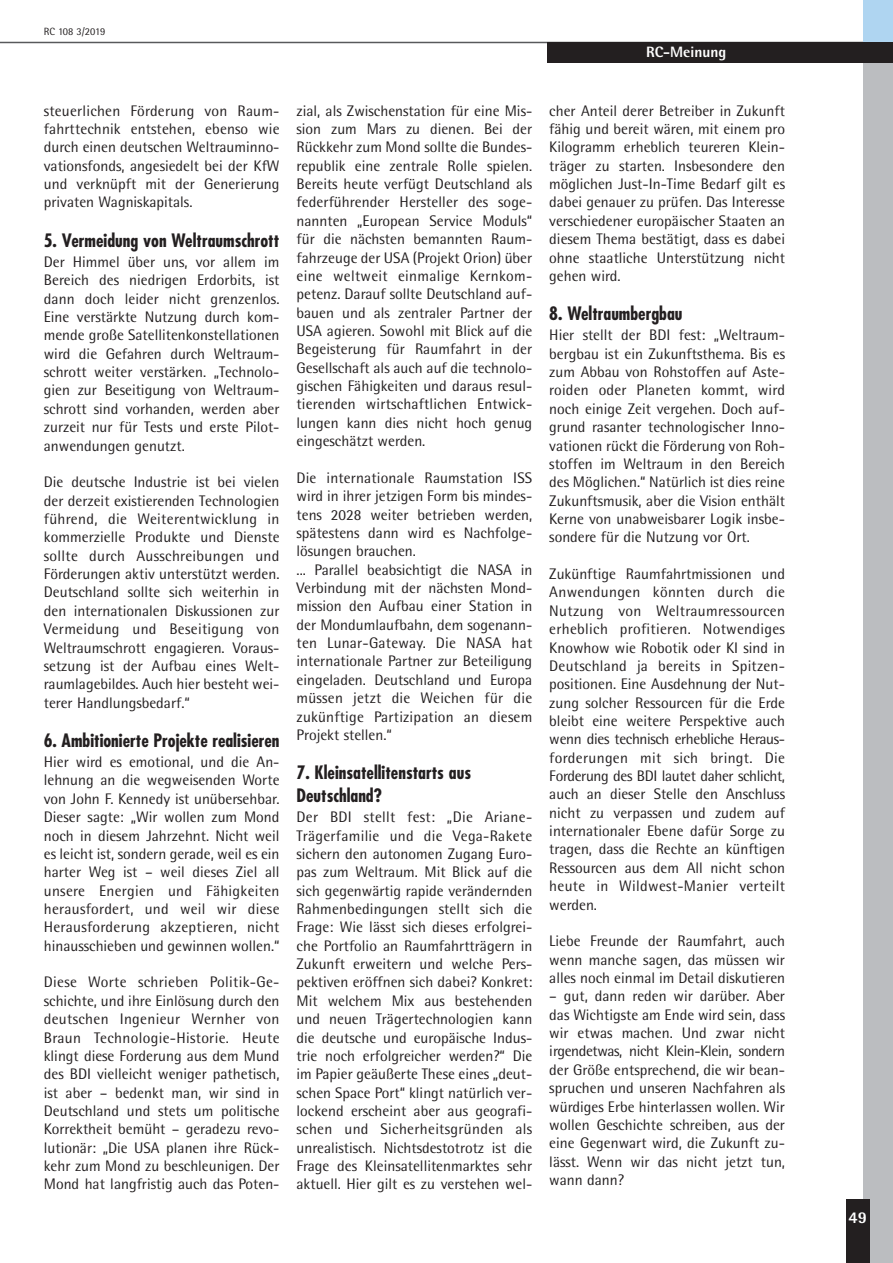
<style>
.page{position:relative;width:893px;height:1263px;background:#fff}
.page>*{position:absolute;margin:0;border:0;box-sizing:border-box;transform-origin:0 0}
.t1{font:700 condensed 18px/22.8px "Futura";color:#231f20}
.t2{font:800 16.5px "AT Rotis Semi Sans";color:#fff}
.t3{font:15.3px/18.3px "AT Rotis Semi Sans";color:#231f20;text-align:justify}
.t4{font:800 15px "AT Rotis Semi Sans";color:#fff}
.t5{font:10.5px "AT Rotis Semi Sans";color:#231f20}
</style>
<div class="page">
<div style="left:863px;top:0;width:29px;height:1263px;background:#bbbdc0"></div>
<hr style="left:0;top:42px;width:892px;height:1px;background:#58595b">
<div style="left:863px;top:0;width:29px;height:47px;background:#afd5f1"></div>
<div style="left:547px;top:42px;width:345px;height:21px;background:#231f20"></div>
<div style="left:846px;top:1199px;width:24px;height:64px;background:#231f20"></div>
<p class="t5" style="left:44px;top:28px;width:63px">RC 108 3/2019</p>
<p class="t4" style="left:646px;top:47px;width:82px">RC-Meinung</p>
<p class="t3" style="left:44px;top:103px;width:237px">steuerlichen Förderung von Raum - fahrttechnik entstehen, ebenso wie durch einen deutschen Weltrauminno - vationsfonds, angesiedelt bei der KfW und verknüpft mit der Generierung privaten Wagniskapitals.</p>
<p class="t1" style="left:44px;top:230px;width:237px">5. Vermeidung von Weltraumschrott</p>
<p class="t3" style="left:44px;top:254px;width:237px">Der Himmel über uns, vor allem im Bereich des niedrigen Erdorbits, ist dann doch leider nicht grenzenlos.<br>Eine verstärkte Nutzung durch kom&shy;mende große Satellitenkonstellationen wird die Gefahren durch Weltraum - schrott weiter verstärken. „Technolo - gien zur Beseitigung von Weltraum - schrott sind vorhanden, werden aber zurzeit nur für Tests und erste Pilot - anwendungen genutzt.</p>
<p class="t3" style="left:44px;top:475px;width:237px">Die deutsche Industrie ist bei vielen der derzeit existierenden Technologien führend, die Weiterentwicklung in kommerzielle Produkte und Dienste sollte durch Ausschreibungen und Förderungen aktiv unterstützt werden.<br>Deutschland sollte sich weiterhin in den internationalen Diskussionen zur Vermeidung und Beseitigung von Weltraumschrott engagieren. Voraus - set zung ist der Aufbau eines Welt - raum lagebildes. Auch hier besteht wei&shy;terer Hand lungs bedarf.“</p>
<p class="t1" style="left:44px;top:730px;width:237px">6. Ambitionierte Projekte realisieren</p>
<p class="t3" style="left:44px;top:754px;width:237px">Hier wird es emotional, und die An - lehnung an die wegweisenden Worte von John F. Kennedy ist unübersehbar.<br>Dieser sagte: „Wir wollen zum Mond noch in diesem Jahrzehnt. Nicht weil es leicht ist, sondern gerade, weil es ein harter Weg ist – weil dieses Ziel all unsere Energien und Fähigkeiten herausfordert, und weil wir diese Heraus forderung akzeptieren, nicht hinausschieben und gewinnen wollen.“</p>
<p class="t3" style="left:44px;top:975px;width:237px">Diese Worte schrieben Politik-Ge - schichte, und ihre Einlösung durch den deutschen Ingenieur Wernher von Braun Technologie-Historie. Heute klingt diese Forderung aus dem Mund des BDI vielleicht weniger pathetisch, ist aber – bedenkt man, wir sind in Deutschland und stets um politische Korrektheit bemüht – geradezu revo&shy;lutionär: „Die USA planen ihre Rück - kehr zum Mond zu beschleunigen. Der Mond hat langfristig auch das Poten -</p>
<p class="t3" style="left:297px;top:103px;width:237px">zial, als Zwischenstation für eine Mis - sion zum Mars zu dienen. Bei der Rückkehr zum Mond sollte die Bundes - republik eine zentrale Rolle spielen.<br>Bereits heute verfügt Deutschland als federführender Hersteller des soge&shy;nannten „European Service Moduls“ für die nächsten bemannten Raum - fahrzeuge der USA (Projekt Orion) über eine weltweit einmalige Kernkom - petenz. Darauf sollte Deutschland auf&shy;bauen und als zentraler Partner der USA agieren. Sowohl mit Blick auf die Begeisterung für Raumfahrt in der Gesellschaft als auch auf die technolo&shy;gischen Fähigkeiten und daraus resul&shy;tierenden wirtschaftlichen Entwick - lun gen kann dies nicht hoch genug eingeschätzt werden.</p>
<p class="t3" style="left:297px;top:470px;width:237px;text-align:left">Die internationale Raumstation ISS wird in ihrer jetzigen Form bis mindes&shy;tens 2028 weiter betrieben werden, spätestens dann wird es Nachfolge - lösungen brauchen.<br>... Parallel beabsichtigt die NASA in Verbindung mit der nächsten Mond - mission den Aufbau einer Station in der Mondumlaufbahn, dem sogenann&shy;ten Lunar-Gateway. Die NASA hat internationale Partner zur Beteiligung eingeladen. Deutschland und Europa müssen jetzt die Weichen für die zukünftige Partizipation an diesem Projekt stellen.“</p>
<p class="t1" style="left:297px;top:763px;width:176px">7. Kleinsatellitenstarts aus<br>Deutsch land?</p>
<p class="t3" style="left:297px;top:809px;width:237px">Der BDI stellt fest: „Die Ariane-Trägerfamilie und die Vega-Rakete sichern den autonomen Zugang Euro - pas zum Weltraum. Mit Blick auf die sich gegenwärtig rapide verändernden Rahmenbedingungen stellt sich die Frage: Wie lässt sich dieses erfolgrei&shy;che Portfolio an Raumfahrtträgern in Zukunft erweitern und welche Pers - pektiven eröffnen sich dabei? Konkret:<br>Mit welchem Mix aus bestehenden und neuen Trägertechnologien kann die deutsche und europäische Indus - trie noch erfolgreicher werden?“ Die im Papier geäußerte These eines „deut&shy;schen Space Port“ klingt natürlich ver&shy;lockend erscheint aber aus geografi&shy;schen und Sicherheitsgründen als unrealistisch. Nichtsdestotrotz ist die Frage des Kleinsatellitenmarktes sehr aktuell. Hier gilt es zu verstehen wel-</p>
<p class="t3" style="left:549px;top:103px;width:237px">cher Anteil derer Betreiber in Zukunft fähig und bereit wären, mit einem pro Kilogramm erheblich teureren Klein - träger zu starten. Insbesondere den möglichen Just-In-Time Bedarf gilt es dabei genauer zu prüfen. Das Interesse verschiedener europäischer Staaten an diesem Thema bestätigt, dass es dabei ohne staatliche Unterstützung nicht gehen wird.</p>
<p class="t1" style="left:549px;top:304px;width:135px">8. Weltraumbergbau</p>
<p class="t3" style="left:549px;top:328px;width:237px">Hier stellt der BDI fest: „Weltraum - bergbau ist ein Zukunftsthema. Bis es zum Abbau von Rohstoffen auf Aste - roiden oder Planeten kommt, wird noch einige Zeit vergehen. Doch auf&shy;grund rasanter technologischer Inno - va tionen rückt die Förderung von Roh - stoffen im Weltraum in den Bereich des Möglichen.“ Natürlich ist dies reine Zukunftsmusik, aber die Vision enthält Kerne von unabweisbarer Logik insbe&shy;sondere für die Nutzung vor Ort.</p>
<p class="t3" style="left:549px;top:566px;width:237px">Zukünftige Raumfahrtmissionen und Anwendungen könnten durch die Nutzung von Weltraumressourcen erheblich profitieren. Notwendiges Knowhow wie Robotik oder KI sind in Deutschland ja bereits in Spitzen - positionen. Eine Ausdehnung der Nut - zung solcher Ressourcen für die Erde bleibt eine weitere Perspektive auch wenn dies technisch erhebliche Heraus - forderungen mit sich bringt. Die Forderung des BDI lautet daher schlicht, auch an dieser Stelle den Anschluss nicht zu verpassen und zudem auf internationaler Ebene dafür Sorge zu tragen, dass die Rechte an künftigen Ressourcen aus dem All nicht schon heute in Wildwest-Manier verteilt werden.</p>
<p class="t3" style="left:549px;top:934px;width:237px">Liebe Freunde der Raumfahrt, auch wenn manche sagen, das müssen wir alles noch einmal im Detail diskutieren</p>
<p class="t3" style="left:549px;top:989px;width:237px">– gut, dann reden wir darüber. Aber das Wichtigste am Ende wird sein, dass wir etwas machen. Und zwar nicht irgendetwas, nicht Klein-Klein, sondern der Größe entsprechend, die wir bean&shy;spruchen und unseren Nachfahren als würdiges Erbe hinterlassen wollen. Wir wollen Geschichte schreiben, aus der eine Gegenwart wird, die Zukunft zu - lässt. Wenn wir das nicht jetzt tun, wann dann?</p>
<p class="t2" style="left:848px;top:1212px;width:20px">49</p>
</div>
